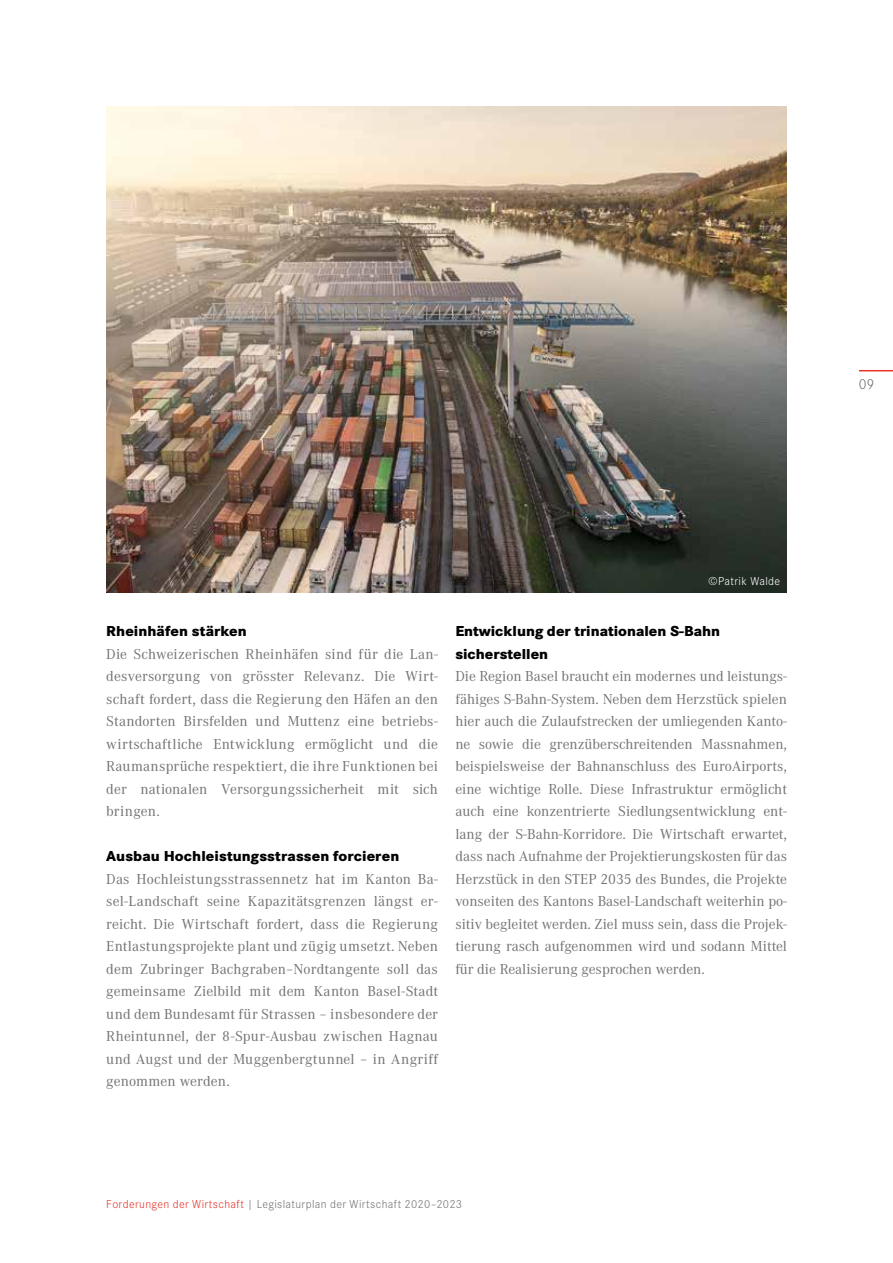
<style>
.page{position:relative;width:893px;height:1263px;background:#fff}
.page>*{position:absolute;margin:0;border:0;box-sizing:border-box;transform-origin:0 0}
.t1{font:15px/22.5px "Corporate A";letter-spacing:.005em;color:#747373;text-align:justify}
.t2{font:15px/22.5px "Corporate A";color:#757473;text-align:justify}
.t3{font:800 15px/22.5px "Corporate S";letter-spacing:.005em;color:#000}
.t4{font:300 15px "Corporate S";color:#747373}
.t5{font:300 12px "Corporate S";letter-spacing:.03em;color:#747373}
.t6{font:300 12px "Corporate S";letter-spacing:.03em;color:#fff}
.s1{color:#e63329}
</style>
<div class="page">
<hr style="left:859px;top:370px;width:34px;height:1px;background:#e63329">
<img style="left:106px;top:106px;width:681px;height:486px">
<p class="t4" style="left:859px;top:376px;width:17px">09</p>
<p class="t3" style="left:106px;top:620px;width:142px">Rheinhäfen stärken</p>
<p class="t1" style="left:106px;top:643px;width:333px">Die Schweizerischen Rheinhäfen sind für die Lan&shy;desversorgung von grösster Relevanz. Die Wirt&shy;schaft fordert, dass die Regierung den Häfen an den Standorten Birsfelden und Muttenz eine betriebs&shy;wirtschaftliche Entwicklung ermöglicht und die Raumansprüche respektiert, die ihre Funktionen bei der nationalen Versorgungssicherheit mit sich bringen.</p>
<p class="t3" style="left:106px;top:845px;width:294px">Ausbau Hochleistungsstrassen forcieren</p>
<p class="t1" style="left:106px;top:868px;width:333px">Das Hochleistungsstrassennetz hat im Kanton Ba&shy;sel-Landschaft seine Kapazitätsgrenzen längst er&shy;reicht. Die Wirtschaft fordert, dass die Regierung Entlastungsprojekte plant und zügig umsetzt. Neben dem Zubringer Bachgraben–Nordtangente soll das gemeinsame Zielbild mit dem Kanton Basel-Stadt und dem Bundesamt für Strassen – insbesondere der Rheintunnel, der 8-Spur-Ausbau zwischen Hagnau und Augst und der Muggenbergtunnel – in Angriff genommen werden.</p>
<p class="t6" style="left:708px;top:574px;width:74px">©Patrik Walde</p>
<p class="t3" style="left:455px;top:620px;width:266px">Entwicklung der trinationalen S-Bahn sicherstellen</p>
<p class="t2" style="left:455px;top:665px;width:333px">Die Region Basel braucht ein modernes und leistungs&shy;fähiges S-Bahn-System. Neben dem Herzstück spielen hier auch die Zulaufstrecken der umliegenden Kanto&shy;ne sowie die grenzüberschreitenden Massnahmen, beispielsweise der Bahnanschluss des EuroAirports, eine wichtige Rolle. Diese Infrastruktur ermöglicht auch eine konzentrierte Siedlungsentwicklung ent&shy;lang der S-Bahn-Korridore. Die Wirtschaft erwartet, dass nach Aufnahme der Projektierungskosten für das Herzstück in den STEP 2035 des Bundes, die Projekte vonseiten des Kantons Basel-Landschaft weiterhin po&shy;sitiv begleitet werden. Ziel muss sein, dass die Projek&shy;tierung rasch aufgenommen wird und sodann Mittel für die Realisierung gesprochen werden.</p>
<p class="t5" style="left:106px;top:1197px;width:357px"><span class="s1">Forderungen der Wirtschaft</span> | Legislaturplan der Wirtschaft 2020–2023</p>
</div>
